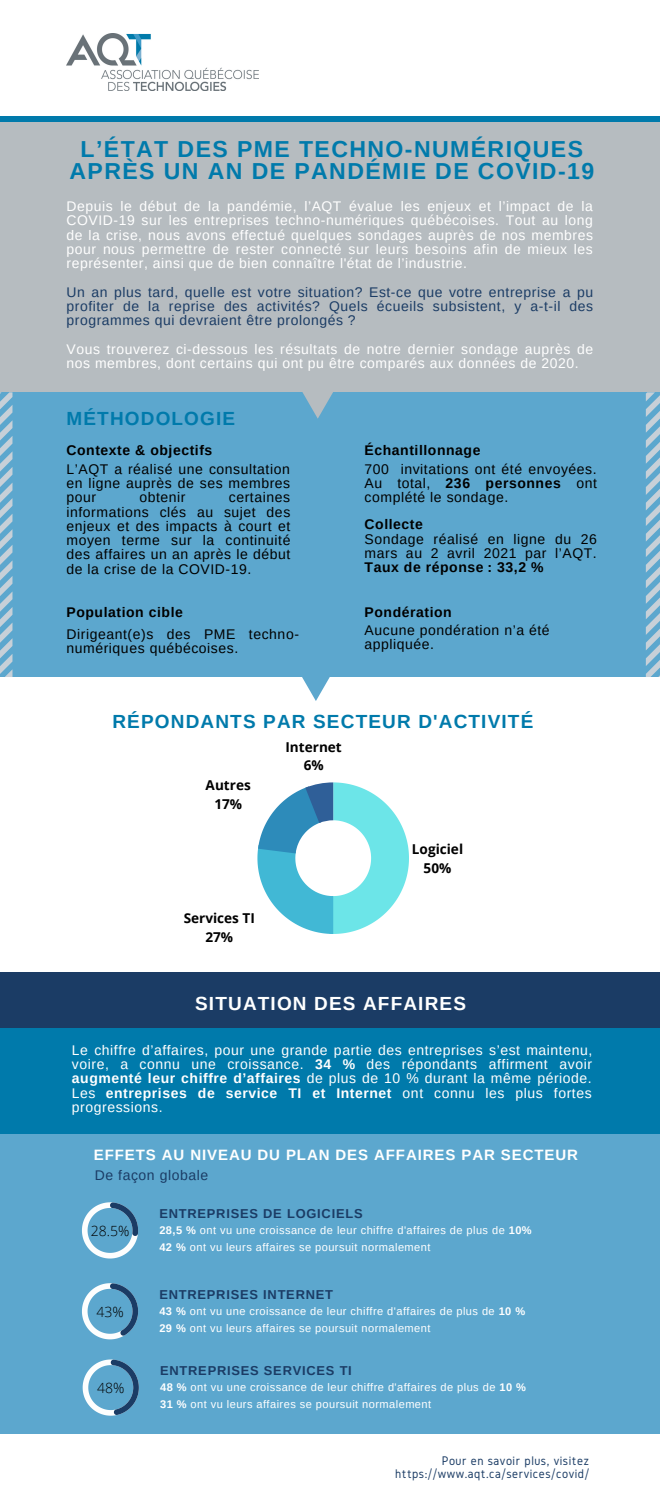
<style>
.page{position:relative;width:660px;height:1500px;background:#fff}
.page>*{position:absolute;margin:0;border:0;box-sizing:border-box;transform-origin:0 0}
.t1{font:700 23.1px/22px "Arimo";letter-spacing:.06em;color:#007aab;text-align:center}
.t2{font:700 19px "Arimo";letter-spacing:.06em;color:#007aab}
.t3{font:700 19px "Arimo";letter-spacing:.06em;color:#feffff}
.t4{font:700 15px "Arimo";letter-spacing:.06em;color:#feffff}
.t5{font:14px/14.2px "Arimo";letter-spacing:.04em;color:#fff;text-align:justify}
.t6{font:14px/14.2px "Arimo";letter-spacing:.04em;color:#000;text-align:justify}
.t7{font:14px/14.2px "Arimo";letter-spacing:.04em;color:#1b3c65;text-align:justify}
.t8{font:700 14px "Arimo";letter-spacing:.04em;color:#000}
.t9{font:300 14px "Open Sans";color:#000}
.t10{font:700 13.6px "Open Sans";color:#000}
.t11{font:13px/13.5px "Gidole";letter-spacing:.04em;color:#1b3c65;text-align:right}
.t12{font:700 12.9px "Arimo";letter-spacing:.06em;color:#1b3c65}
.t13{font:11.1px "Arimo";letter-spacing:.04em;color:#fff}
.s1{font-weight:700}
</style>
<div class="page">
<div style="left:0;top:122px;width:660px;height:270px;background:#b6bcc0"></div>
<div style="left:0;top:392px;width:660px;height:285px;background:#5ca7ce"></div>
<div style="left:0;top:972px;width:660px;height:56px;background:#1b3c65"></div>
<img style="left:67px;top:34px;width:192px;height:56px">
<div style="left:0;top:117px;width:660px;height:5px;background:#007aab"></div>
<svg style="left:302px;top:392px;width:31px;height:27px"></svg>
<svg style="left:302px;top:677px;width:28px;height:24px"></svg>
<svg style="left:0;top:392px;width:12px;height:285px"></svg>
<svg style="left:257px;top:782px;width:152px;height:152px"></svg>
<svg style="left:646px;top:392px;width:14px;height:285px"></svg>
<div style="left:0;top:1028px;width:660px;height:106px;background:#007aab"></div>
<div style="left:0;top:1134px;width:660px;height:300px;background:#5ca7ce"></div>
<svg style="left:82px;top:1202px;width:56px;height:57px"></svg>
<svg style="left:82px;top:1283px;width:56px;height:56px"></svg>
<svg style="left:83px;top:1360px;width:56px;height:56px"></svg>
<p class="t1" style="left:70px;top:138px;width:526px">L’ÉTAT DES PME TECHNO-NUMÉRIQUES<br>APRÈS UN AN DE PANDÉMIE DE COVID-19</p>
<p class="t5" style="left:67px;top:199px;width:528px">Depuis le début de la pandémie, l’AQT évalue les enjeux et l’impact de la COVID-19 sur les entreprises techno-numériques québécoises. Tout au long de la crise, nous avons effectué quelques sondages auprès de nos membres pour nous permettre de rester connecté sur leurs besoins afin de mieux les représenter, ainsi que de bien connaître l'état de l’industrie.</p>
<p class="t7" style="left:67px;top:285px;width:528px">Un an plus tard, quelle est votre situation? Est-ce que votre entreprise a pu profiter de la reprise des activités? Quels écueils subsistent, y a-t-il des programmes qui devraient être prolongés ?</p>
<p class="t5" style="left:67px;top:342px;width:528px">Vous trouverez ci-dessous les résultats de notre dernier sondage auprès de nos membres, dont certains qui ont pu être comparés aux données de 2020.</p>
<p class="t2" style="left:67px;top:408px;width:170px">MÉTHODOLOGIE</p>
<p class="t8" style="left:67px;top:443px;width:147px">Contexte &amp; objectifs</p>
<p class="t6" style="left:67px;top:462px;width:225px">L’AQT a réalisé une consultation en ligne auprès de ses membres pour</p>
<p class="t6" style="left:67px;top:490px;width:225px;text-indent:162px">certaines informations clés au sujet des enjeux et des impacts à court et moyen terme sur la continuité des affaires un an après le début de la crise de la COVID-19.</p>
<p class="t6" style="left:139px;top:490px;width:48px">obtenir</p>
<p class="t8" style="left:67px;top:604px;width:118px">Population cible</p>
<p class="t6" style="left:67px;top:627px;width:234px">Dirigeant(e)s des PME techno&shy;numériques québécoises.</p>
<p class="t8" style="left:365px;top:443px;width:117px">Échantillonnage</p>
<p class="t6" style="left:365px;top:462px;width:234px">700 invitations ont été envoyées.<br>Au total, <span class="s1">236 personnes</span> ont complété le sondage.</p>
<p class="t8" style="left:365px;top:517px;width:60px">Collecte</p>
<p class="t6" style="left:365px;top:532px;width:234px">Sondage réalisé en ligne du 26 mars au 2 avril 2021 par l’AQT.<br><span class="s1">Taux de réponse : 33,2 %</span></p>
<p class="t8" style="left:365px;top:604px;width:89px">Pondération</p>
<p class="t6" style="left:365px;top:623px;width:187px">Aucune pondération n’a été appliquée.</p>
<p class="t2" style="left:112px;top:710px;width:422px">RÉPONDANTS PAR SECTEUR D'ACTIVITÉ</p>
<p class="t10" style="left:206px;top:776px;width:47px">Autres</p>
<p class="t10" style="left:214px;top:794px;width:29px">17%</p>
<p class="t10" style="left:285px;top:737px;width:58px">Internet</p>
<p class="t10" style="left:304px;top:756px;width:21px">6%</p>
<p class="t10" style="left:184px;top:909px;width:73px">Services TI</p>
<p class="t10" style="left:205px;top:927px;width:29px">27%</p>
<p class="t10" style="left:412px;top:840px;width:53px">Logiciel</p>
<p class="t10" style="left:424px;top:858px;width:29px">50%</p>
<p class="t3" style="left:195px;top:993px;width:272px">SITUATION DES AFFAIRES</p>
<p class="t5" style="left:72px;top:1043px;width:522px">Le chiffre d’affaires, pour une grande partie des entreprises s’est maintenu, voire, a connu une croissance. <span class="s1">34 %</span> des répondants affirment avoir <span class="s1">augmenté leur chiffre d’affaires</span> de plus de 10 % durant la même période.<br>Les <span class="s1">entreprises de service TI et Internet</span> ont connu les plus fortes progressions.</p>
<p class="t4" style="left:94px;top:1147px;width:486px">EFFETS AU NIVEAU DU PLAN DES AFFAIRES PAR SECTEUR</p>
<p class="t7" style="left:95px;top:1168px;width:115px">De façon globale</p>
<p class="t9" style="left:91px;top:1221px;width:40px">28.5%</p>
<p class="t9" style="left:96px;top:1302px;width:29px">43%</p>
<p class="t9" style="left:97px;top:1378px;width:29px">48%</p>
<p class="t12" style="left:159px;top:1206px;width:205px">ENTREPRISES DE LOGICIELS</p>
<p class="t13" style="left:159px;top:1224px;width:374px"><span class="s1">28,5 %</span> ont vu une croissance de leur chiffre d'affaires de plus de <span class="s1">10%</span></p>
<p class="t13" style="left:159px;top:1241px;width:273px"><span class="s1">42 %</span> ont vu leurs affaires se poursuit normalement</p>
<p class="t12" style="left:159px;top:1287px;width:175px">ENTREPRISES INTERNET</p>
<p class="t13" style="left:159px;top:1305px;width:367px"><span class="s1">43 %</span> ont vu une croissance de leur chiffre d'affaires de plus de <span class="s1">10 %</span></p>
<p class="t13" style="left:159px;top:1322px;width:273px"><span class="s1">29 %</span> ont vu leurs affaires se poursuit normalement</p>
<p class="t12" style="left:160px;top:1364px;width:193px">ENTREPRISES SERVICES TI</p>
<p class="t13" style="left:160px;top:1381px;width:367px"><span class="s1">48 %</span> ont vu une croissance de leur chiffre d'affaires de plus de <span class="s1">10 %</span></p>
<p class="t13" style="left:160px;top:1398px;width:273px"><span class="s1">31 %</span> ont vu leurs affaires se poursuit normalement</p>
<p class="t11" style="left:395px;top:1454px;width:195px">Pour en savoir plus, visitez https://www.aqt.ca/services/covid/</p>
</div>
